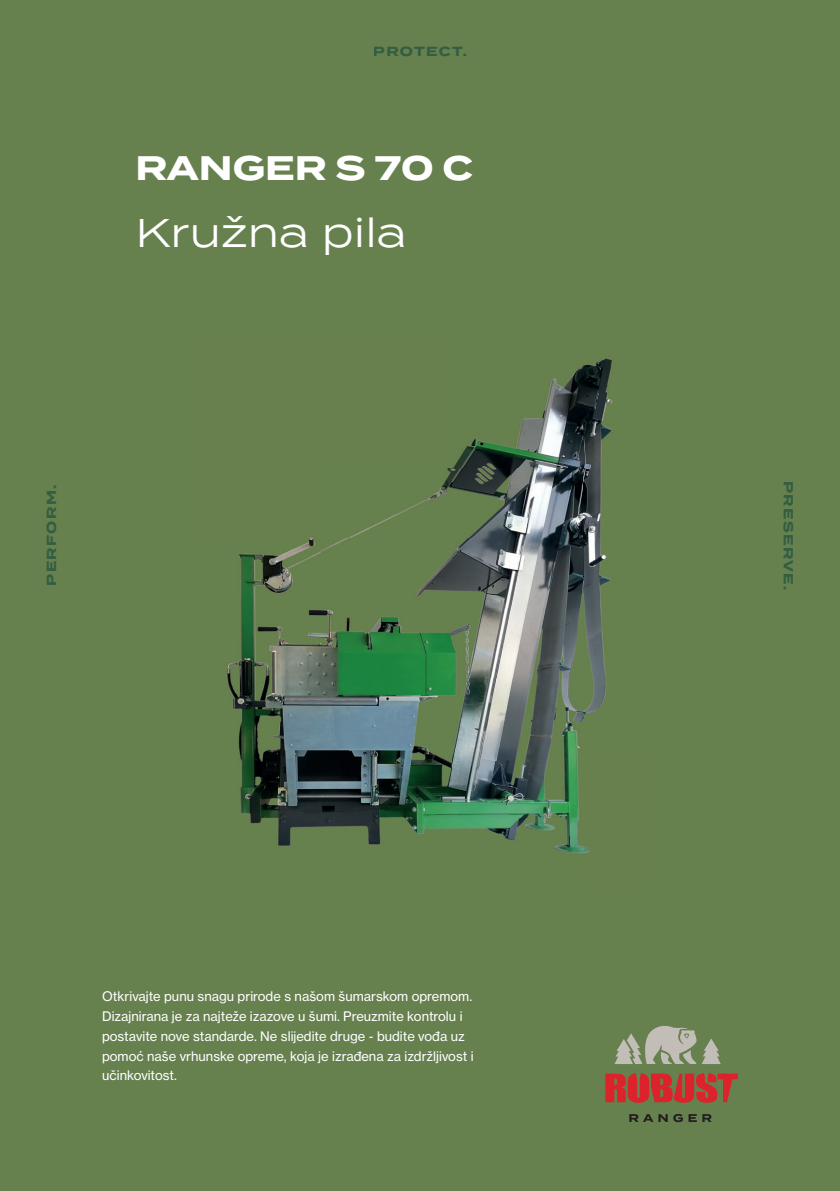
<style>
.page{position:relative;width:840px;height:1191px;background:#fff}
.page>*{position:absolute;margin:0;border:0;box-sizing:border-box;transform-origin:0 0}
.t1{font:40px "Termina";color:#fff}
.t2{font:700 34px "Termina";color:#fff}
.t3{font:700 13.2px "Termina";letter-spacing:.1em;color:#335e41}
.t4{font:13px/19.8px "N Haas Grotesk TX Pro 55 Rg";color:#fff}
</style>
<div class="page">
<div style="left:0;top:0;width:839px;height:1191px;background:#66804e"></div>
<img style="left:227px;top:358px;width:386px;height:495px">
<svg style="left:629px;top:1114px;width:38px;height:8px"></svg>
<svg style="left:673px;top:1114px;width:9px;height:8px"></svg>
<svg style="left:688px;top:1114px;width:8px;height:8px"></svg>
<svg style="left:702px;top:1114px;width:9px;height:8px"></svg>
<svg style="left:605px;top:1073px;width:132px;height:29px"></svg>
<svg style="left:614px;top:1026px;width:106px;height:38px"></svg>
<p class="t3" style="left:373px;top:42px;width:95px">PROTECT.</p>
<h2 class="t2" style="left:135px;top:143px;width:339px">RANGER S 70 C</h2>
<h1 class="t1" style="left:135px;top:203px;width:273px">Kružna pila</h1>
<p class="t3" style="left:42px;top:586px;width:102px;rotate:-90deg">PERFORM.</p>
<p class="t3" style="left:797px;top:481px;width:111px;rotate:90deg">PRESERVE.</p>
<p class="t4" style="left:102px;top:986px;width:373px">Otkrivajte punu snagu prirode s našom šumarskom opremom.<br>Dizajnirana je za najteže izazove u šumi. Preuzmite kontrolu i postavite nove standarde. Ne slijedite druge - budite vođ a uz pomoć naše vrhunske opreme, koja je izra đena za izdržljivost i učinkovitost.</p>
</div>
